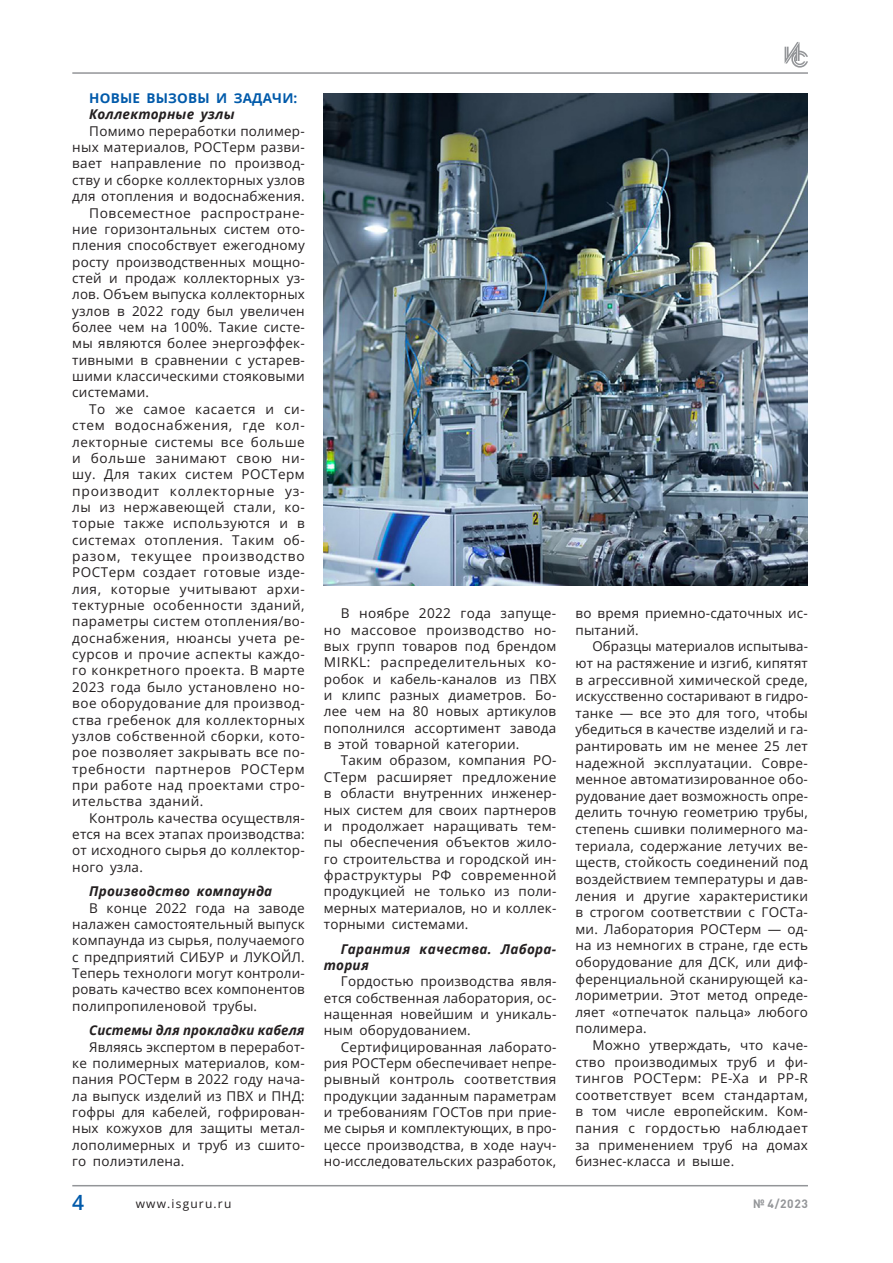
<style>
.page{position:relative;width:893px;height:1263px;background:#fff}
.page>*{position:absolute;margin:0;border:0;box-sizing:border-box;transform-origin:0 0}
.t1{font:600 21px "Open Sans";color:#015aaa}
.t2{font:13.5px/16.4px "Open Sans";letter-spacing:.015em;color:#231f20;text-align:justify}
.t3{font:13.5px "Open Sans";letter-spacing:.035em;color:#231f20}
.t4{font:italic 700 13.5px/16.4px "Open Sans";letter-spacing:.015em;color:#231f20}
.t5{font:13.5px "Open Sans";letter-spacing:.04em;color:#231f20}
.t6{font:13.5px "Open Sans";letter-spacing:.05em;color:#231f20}
.t7{font:13.5px "Open Sans";letter-spacing:.06em;color:#231f20}
.t8{font:13.5px "Open Sans";letter-spacing:.055em;color:#231f20}
.t9{font:13.5px "Open Sans";letter-spacing:.045em;color:#231f20}
.t10{font:700 13.5px "Open Sans";letter-spacing:.015em;color:#015aaa}
.t11{font:12px "Open Sans";letter-spacing:.1em;color:#231f20}
.t12{font:700 12px "DIN Pro";color:#939598}
</style>
<div class="page">
<img style="left:324px;top:93px;width:484px;height:492px">
<svg style="left:785px;top:42px;width:23px;height:26px"></svg>
<hr style="left:72px;top:1185px;width:736px;height:1px;background:#939598">
<hr style="left:72px;top:72px;width:736px;height:2px;background:#939598">
<p class="t10" style="left:89px;top:89px;width:210px">НОВЫЕ ВЫЗОВЫ И ЗАДАЧИ:</p>
<p class="t4" style="left:89px;top:106px;width:147px">Коллекторные узлы</p>
<p class="t2" style="left:89px;top:122px;width:217px">Помимо переработки полимер-</p>
<p class="t2" style="left:72px;top:139px;width:234px">ных материалов, РОСТерм разви-</p>
<p class="t2" style="left:72px;top:155px;width:234px">вает направление по производ-</p>
<p class="t2" style="left:72px;top:171px;width:234px">ству и сборке коллекторных узлов</p>
<p class="t2" style="left:72px;top:188px;width:234px">для отопления и водоснабжения.</p>
<p class="t3" style="left:89px;top:203px;width:217px">Повсеместное распростране-</p>
<p class="t2" style="left:72px;top:220px;width:234px">ние горизонтальных систем ото-</p>
<p class="t2" style="left:72px;top:237px;width:234px">пления способствует ежегодному</p>
<p class="t2" style="left:72px;top:253px;width:234px">росту производственных мощно-</p>
<p class="t2" style="left:72px;top:270px;width:234px">стей и продаж коллекторных уз-</p>
<p class="t2" style="left:72px;top:286px;width:234px">лов. Объем выпуска коллекторных</p>
<p class="t2" style="left:72px;top:302px;width:234px">узлов в 2022 году был увеличен</p>
<p class="t2" style="left:72px;top:319px;width:234px">более чем на 100%. Такие систе-</p>
<p class="t2" style="left:72px;top:335px;width:234px">мы являются более энергоэффек-</p>
<p class="t2" style="left:72px;top:351px;width:234px">тивными в сравнении с устарев-</p>
<p class="t2" style="left:72px;top:368px;width:234px">шими классическими стояковыми</p>
<p class="t2" style="left:72px;top:384px;width:78px">системами.</p>
<p class="t5" style="left:89px;top:400px;width:217px">То же самое касается и си-</p>
<p class="t6" style="left:72px;top:416px;width:234px">стем водоснабжения, где кол-</p>
<p class="t3" style="left:72px;top:432px;width:234px">лекторные системы все больше</p>
<p class="t9" style="left:72px;top:449px;width:234px">и больше занимают свою ни-</p>
<p class="t3" style="left:72px;top:465px;width:234px">шу. Для таких систем РОСТерм</p>
<p class="t7" style="left:72px;top:481px;width:234px">производит коллекторные уз-</p>
<p class="t3" style="left:72px;top:498px;width:234px">лы из нержавеющей стали, ко-</p>
<p class="t3" style="left:72px;top:514px;width:234px">торые также используются и в</p>
<p class="t3" style="left:72px;top:530px;width:234px">системах отопления. Таким об-</p>
<p class="t8" style="left:72px;top:547px;width:234px">разом, текущее производство</p>
<p class="t3" style="left:72px;top:563px;width:234px">РОСТерм создает готовые изде-</p>
<p class="t5" style="left:72px;top:580px;width:234px">лия, которые учитывают архи-</p>
<p class="t3" style="left:72px;top:596px;width:234px">тектурные особенности зданий,</p>
<p class="t2" style="left:72px;top:613px;width:234px">параметры систем отопления/во-</p>
<p class="t3" style="left:72px;top:629px;width:234px">доснабжения, нюансы учета ре-</p>
<p class="t3" style="left:72px;top:645px;width:234px">сурсов и прочие аспекты каждо-</p>
<p class="t3" style="left:72px;top:661px;width:234px">го конкретного проекта. В марте</p>
<p class="t3" style="left:72px;top:678px;width:234px">2023 года было установлено но-</p>
<p class="t3" style="left:72px;top:694px;width:234px">вое оборудование для производ-</p>
<p class="t3" style="left:72px;top:710px;width:234px">ства гребенок для коллекторных</p>
<p class="t3" style="left:72px;top:727px;width:234px">узлов собственной сборки, кото-</p>
<p class="t3" style="left:72px;top:743px;width:234px">рое позволяет закрывать все по-</p>
<p class="t5" style="left:72px;top:759px;width:234px">требности партнеров РОСТерм</p>
<p class="t3" style="left:72px;top:776px;width:234px">при работе над проектами стро-</p>
<p class="t3" style="left:72px;top:792px;width:133px">ительства зданий.</p>
<p class="t2" style="left:89px;top:809px;width:217px">Контроль качества осуществля-</p>
<p class="t2" style="left:72px;top:826px;width:234px">ется на всех этапах производства:</p>
<p class="t2" style="left:72px;top:842px;width:234px">от исходного сырья до коллектор-</p>
<p class="t2" style="left:72px;top:858px;width:72px">ного узла.</p>
<p class="t4" style="left:89px;top:883px;width:185px">Производство компаунда</p>
<p class="t2" style="left:72px;top:899px;width:234px;text-indent:17px">В конце 2022 года на заводе налажен самостоятельный выпуск компаунда из сырья, получаемого с предприятий СИБУР и ЛУКОЙЛ.<br>Теперь технологи могут контроли&shy;ровать качество всех компонентов полипропиленовой трубы.</p>
<p class="t4" style="left:89px;top:1022px;width:217px">Системы для прокладки кабеля</p>
<p class="t2" style="left:72px;top:1038px;width:234px;text-indent:17px">Являясь экспертом в переработ&shy;ке полимерных материалов, ком&shy;пания РОСТерм в 2022 году нача&shy;ла выпуск изделий из ПВХ и ПНД: гофры для кабелей, гофрирован&shy;ных кожухов для защиты метал&shy;лополимерных и труб из сшито&shy;го полиэтилена.</p>
<p class="t2" style="left:324px;top:605px;width:234px;text-indent:17px">В ноябре 2022 года запуще&shy;но массовое производство но&shy;вых групп товаров под брендом MIRKL: распределительных ко&shy;робок и кабель-каналов из ПВХ и клипс разных диаметров. Бо&shy;лее чем на 80 новых артикулов пополнился ассортимент завода в этой товарной категории.</p>
<p class="t2" style="left:324px;top:752px;width:234px;text-indent:17px">Таким образом, компания РО-СТерм расширяет предложение в области внутренних инженер&shy;ных систем для своих партнеров и продолжает наращивать тем&shy;пы обеспечения объектов жило&shy;го строительства и городской ин&shy;фраструктуры РФ современной продукцией не только из поли&shy;мерных материалов, но и коллек&shy;торными системами.</p>
<p class="t4" style="left:324px;top:940px;width:234px;text-indent:17px">Гарантия качества. Лабора&shy;тория</p>
<p class="t2" style="left:324px;top:973px;width:234px;text-indent:17px">Гордостью производства явля&shy;ется собственная лаборатория, ос&shy;нащенная новейшим и уникаль&shy;ным оборудованием.</p>
<p class="t2" style="left:324px;top:1038px;width:234px;text-indent:17px">Сертифицированная лаборато&shy;рия РОСТерм обеспечивает непре&shy;рывный контроль соответствия продукции заданным параметрам и требованиям ГОСТов при прие&shy;ме сырья и комплектующих, в про&shy;цессе производства, в ходе науч&shy;но-исследовательских разработок,</p>
<p class="t2" style="left:575px;top:605px;width:234px">во время приемно-сдаточных ис&shy;пытаний.</p>
<p class="t2" style="left:575px;top:638px;width:234px;text-indent:17px">Образцы материалов испытыва&shy;ют на растяжение и изгиб, кипятят в агрессивной химической среде, искусственно состаривают в гидро&shy;танке — все это для того, чтобы убедиться в качестве изделий и га&shy;рантировать им не менее 25 лет надежной эксплуатации. Совре&shy;менное автоматизированное обо&shy;рудование дает возможность опре&shy;делить точную геометрию трубы, степень сшивки полимерного ма&shy;териала, содержание летучих ве&shy;ществ, стойкость соединений под воздействием температуры и дав&shy;ления и другие характеристики в строгом соответствии с ГОСТа&shy;ми. Лаборатория РОСТерм — од&shy;на из немногих в стране, где есть оборудование для ДСК, или диф&shy;ференциальной сканирующей ка&shy;лориметрии. Этот метод опреде&shy;ляет «отпечаток пальца» любого полимера.</p>
<p class="t2" style="left:575px;top:1036px;width:234px;text-indent:17px">Можно утверждать, что каче&shy;ство производимых труб и фи&shy;тингов РOCTерм: PE-Xa и PP-R соответствует всем стандартам, в том числе европейским. Ком&shy;пания с гордостью наблюдает за применением труб на домах бизнес-класса и выше.</p>
<h1 class="t1" style="left:72px;top:1188px;width:13px">4</h1>
<p class="t11" style="left:136px;top:1195px;width:97px">www.isguru.ru</p>
<p class="t12" style="left:753px;top:1193px;width:56px">№ 4/2023</p>
</div>
